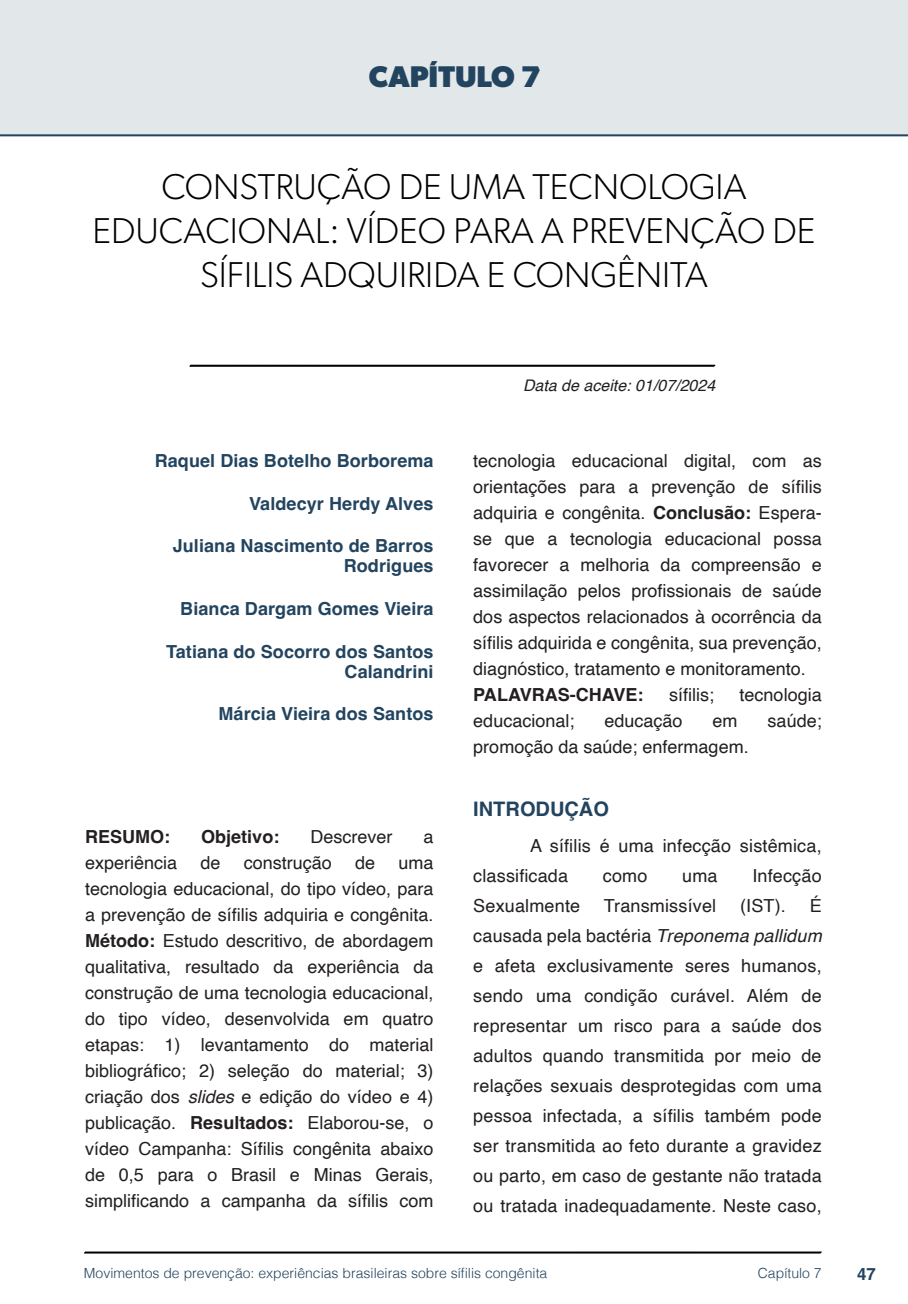
<style>
.page{position:relative;width:908px;height:1304px;background:#fff}
.page>*{position:absolute;margin:0;border:0;box-sizing:border-box;transform-origin:0 0}
.t1{font:300 36px/44px "Gibson";color:#000;text-align:center}
.t2{font:700 30px "Gibson";color:#23445f}
.t3{font:700 20px "Helvetica";color:#23445f}
.t4{font:18px/26px "Helvetica";color:#231f20;text-align:justify}
.t5{font:700 18px/20px "Helvetica";letter-spacing:.005em;color:#23445f;text-align:right}
.t6{font:700 18px "Helvetica";color:#231f20}
.t7{font:700 16.8px "Helvetica";color:#23445f}
.t8{font:italic 16px "Helvetica";color:#231f20}
.t9{font:300 14px "Helvetica";color:#23445f}
.s1{font-weight:700}
.s2{font-style:italic}
</style>
<div class="page">
<svg style="left:84px;top:1251px;width:737px;height:3px;background:#515151"></svg>
<svg style="left:189px;top:364px;width:526px;height:3px;background:#4f4f4f"></svg>
<div style="left:0;top:0;width:907px;height:136px;background:#e2e7e9"></div>
<div style="left:44px;top:72px;width:68px;height:61px;background:#e2e7e9"></div>
<h2 class="t2" style="left:369px;top:58px;width:173px">CAPÍTULO 7</h2>
<h1 class="t1" style="left:93px;top:164px;width:724px">CONSTRUÇÃO DE UMA TECNOLOGIA<br>EDUCACIONAL: VÍDEO PARA A PREVENÇÃO DE<br>SÍFILIS ADQUIRIDA E CONGÊNITA</h1>
<p class="t5" style="left:155px;top:453px;width:280px">Raquel Dias Botelho Borborema</p>
<p class="t5" style="left:249px;top:495px;width:186px">Valdecyr Herdy Alves</p>
<p class="t5" style="left:173px;top:538px;width:262px">Juliana Nascimento de Barros<br>Rodrigues</p>
<p class="t5" style="left:180px;top:601px;width:255px">Bianca Dargam Gomes Vieira</p>
<p class="t5" style="left:166px;top:643px;width:269px">Tatiana do Socorro dos Santos<br>Calandrini</p>
<p class="t5" style="left:218px;top:706px;width:216px">Márcia Vieira dos Santos</p>
<p class="t6" style="left:85px;top:826px;width:86px">RESUMO:</p>
<p class="t6" style="left:201px;top:826px;width:80px">Objetivo:</p>
<p class="t4" style="left:310px;top:824px;width:84px">Descrever</p>
<p class="t4" style="left:423px;top:824px;width:12px">a</p>
<p class="t4" style="left:85px;top:850px;width:94px">experiência</p>
<p class="t4" style="left:200px;top:850px;width:22px">de</p>
<p class="t4" style="left:244px;top:850px;width:90px">construção</p>
<p class="t4" style="left:355px;top:850px;width:22px">de</p>
<p class="t4" style="left:85px;top:850px;width:350px;text-indent:313px">uma tecnologia educacional, do tipo vídeo, para a prevenção de sífilis adquiria e congênita.<br><span class="s1">Método:</span> Estudo descritivo, de abordagem qualitativa, resultado da experiência da construção de uma tecnologia educacional, do tipo vídeo, desenvolvida em quatro etapas: 1) levantamento do material bibliográfico; 2) seleção do material; 3) criação dos <span class="s2">slides</span> e edição do vídeo e 4) publicação. <span class="s1">Resultados:</span> Elaborou-se, o vídeo Campanha: Sífilis congênita abaixo de 0,5 para o Brasil e Minas Gerais, simplificando a campanha da sífilis com</p>
<p class="t8" style="left:523px;top:373px;width:194px">Data de aceite: 01/07/2024</p>
<p class="t4" style="left:473px;top:448px;width:350px">tecnologia educacional digital, com as orientações para a prevenção de sífilis adquiria e congênita. <span class="s1">Conclusão:</span> Espera&shy;se que a tecnologia educacional possa favorecer a melhoria da compreensão e assimilação pelos profissionais de saúde dos aspectos relacionados à ocorrência da sífilis adquirida e congênita, sua prevenção, diagnóstico, tratamento e monitoramento.</p>
<p class="t6" style="left:473px;top:684px;width:172px">PALAVRAS-CHAVE:</p>
<p class="t4" style="left:668px;top:682px;width:47px">sífilis;</p>
<p class="t4" style="left:739px;top:682px;width:84px">tecnologia</p>
<p class="t4" style="left:473px;top:708px;width:103px">educacional;</p>
<p class="t4" style="left:604px;top:708px;width:80px">educação</p>
<p class="t4" style="left:712px;top:708px;width:27px">em</p>
<p class="t4" style="left:767px;top:708px;width:56px">saúde;</p>
<p class="t4" style="left:473px;top:734px;width:277px">promoção da saúde; enfermagem.</p>
<p class="t3" style="left:473px;top:797px;width:137px">INTRODUÇÃO</p>
<p class="t4" style="left:473px;top:831px;width:350px;line-height:30px;text-indent:57px">A sífilis é uma infecção sistêmica, classificada</p>
<p class="t4" style="left:602px;top:863px;width:46px">como</p>
<p class="t4" style="left:682px;top:863px;width:37px">uma</p>
<p class="t4" style="left:752px;top:863px;width:71px">Infecção</p>
<p class="t4" style="left:473px;top:891px;width:350px;line-height:30px;text-indent:336px">É causada pela bactéria <span class="s2">Treponema pallidum </span>e afeta exclusivamente seres humanos, sendo uma condição curável. Além de representar um risco para a saúde dos adultos quando transmitida por meio de relações sexuais desprotegidas com uma pessoa infectada, a sífilis também pode ser transmitida ao feto durante a gravidez ou parto, em caso de gestante não tratada ou tratada inadequadamente. Neste caso,</p>
<p class="t4" style="left:473px;top:893px;width:108px">Sexualmente</p>
<p class="t4" style="left:603px;top:893px;width:114px">Transmissível</p>
<p class="t4" style="left:739px;top:893px;width:47px">(IST).</p>
<p class="t9" style="left:84px;top:1261px;width:464px">Movimentos de prevenção: experiências brasileiras sobre sífilis congênita</p>
<p class="t9" style="left:757px;top:1261px;width:65px">Capítulo 7</p>
<p class="t7" style="left:856px;top:1264px;width:20px">47</p>
</div>
